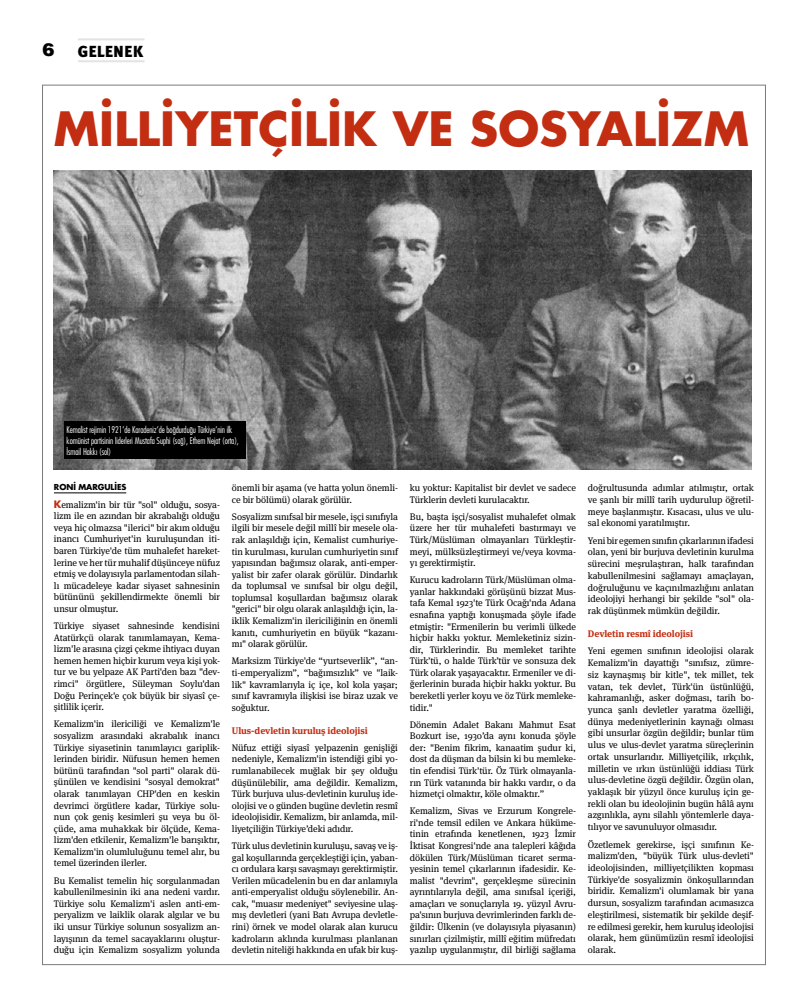
<style>
.page{position:relative;width:808px;height:993px;background:#fff}
.page>*{position:absolute;margin:0;border:0;box-sizing:border-box;transform-origin:0 0}
.t1{font:46px "Futura Bold Tr";letter-spacing:.005em;color:#c32d12}
.t2{font:18px "Helvetica Black Tr";color:#000}
.t3{font:16px "Meta Black Tr";color:#000}
.t4{font:9.5px/11.6px "Meta Serif Pro";letter-spacing:-.01em;color:#000;text-align:justify}
.t5{font:700 9.5px "Meta Serif Pro";letter-spacing:-.01em;color:#c32d12}
.t6{font:9px/10.8px "Futura Cond Light Tr";letter-spacing:-.01em;color:#fff}
.t7{font:8px "Futura Bold Tr";letter-spacing:-.01em;color:#000}
.s1{font-family:"Futura Bold Tr";font-size:10px;color:#c32d12}
</style>
<div class="page">
<hr style="left:78px;top:38px;width:67px;height:2px;background:#e3e3e3">
<hr style="left:78px;top:60px;width:67px;height:2px;background:#e3e3e3">
<hr style="left:54px;top:492px;width:72px;height:1px;background:#000">
<img style="left:54px;top:170px;width:697px;height:299px">
<div style="left:64px;top:421px;width:181px;height:38px;background:#000"></div>
<h2 class="t2" style="left:43px;top:37px;width:14px">6</h2>
<h3 class="t3" style="left:78px;top:42px;width:67px">GELENEK</h3>
<h1 class="t1" style="left:54px;top:97px;width:697px">MİLLİYETÇİLİK VE SOSYALİZM</h1>
<p class="t6" style="left:67px;top:424px;width:174px">Kemalist rejimin 1921’de Karadeniz’de boğdurduğu Türkiye’nin ilk komünist partisinin liderleri Mustafa Suphi (sağ), Ethem Nejat (orta),<br>İsmail Hakkı (sol)</p>
<p class="t7" style="left:54px;top:481px;width:74px">RONİ MARGULİES</p>
<p class="t4" style="left:54px;top:498px;width:167px"><span class="s1">K</span>emalizm'in bir tür "sol" olduğu, sosya&shy;lizm ile en azından bir akrabalığı olduğu veya hiç olmazsa "ilerici" bir akım olduğu inancı Cumhuriyet'in kuruluşundan iti&shy;baren Türkiye'de tüm muhalefet hareket&shy;lerine ve her tür muhalif düşünceye nüfuz etmiş ve dolayısıyla parlamentodan silah&shy;lı mücadeleye kadar siyaset sahnesinin bütününü şekillendirmekte önemli bir unsur olmuştur.</p>
<p class="t4" style="left:54px;top:619px;width:167px">Türkiye siyaset sahnesinde kendisini Atatürkçü olarak tanımlamayan, Kema&shy;lizm'le arasına çizgi çekme ihtiyacı duyan hemen hemen hiçbir kurum veya kişi yok&shy;tur ve bu yelpaze AK Parti'den bazı "dev&shy;rimci" örgütlere, Süleyman Soylu'dan Doğu Perinçek'e çok büyük bir siyasî çe&shy;şitlilik içerir.</p>
<p class="t4" style="left:54px;top:717px;width:167px">Kemalizm'in ilericiliği ve Kemalizm'le sosyalizm arasındaki akrabalık inancı Türkiye siyasetinin tanımlayıcı gariplik&shy;lerinden biridir. Nüfusun hemen hemen bütünü tarafından "sol parti" olarak dü&shy;şünülen ve kendisini "sosyal demokrat" olarak tanımlayan CHP'den en keskin devrimci örgütlere kadar, Türkiye solu&shy;nun çok geniş kesimleri şu veya bu öl&shy;çüde, ama muhakkak bir ölçüde, Kema&shy;lizm'den etkilenir, Kemalizm'le barışıktır, Kemalizm'in olumluluğunu temel alır, bu temel üzerinden ilerler.</p>
<p class="t4" style="left:54px;top:873px;width:167px">Bu Kemalist temelin hiç sorgulanmadan kabullenilmesinin iki ana nedeni vardır.<br>Türkiye solu Kemalizm'i aslen anti-em&shy;peryalizm ve laiklik olarak algılar ve bu iki unsur Türkiye solunun sosyalizm an&shy;layışının da temel sacayaklarını oluştur&shy;duğu için Kemalizm sosyalizm yolunda</p>
<p class="t4" style="left:232px;top:481px;width:167px">önemli bir aşama (ve hatta yolun önemli&shy;ce bir bölümü) olarak görülür.</p>
<p class="t4" style="left:232px;top:510px;width:168px">Sosyalizm sınıfsal bir mesele, işçi sınıfıyla ilgili bir mesele değil millî bir mesele ola&shy;rak anlaşıldığı için, Kemalist cumhuriye&shy;tin kurulması, kurulan cumhuriyetin sınıf yapısından bağımsız olarak, anti-emper&shy;yalist bir zafer olarak görülür. Dindarlık da toplumsal ve sınıfsal bir olgu değil, toplumsal koşullardan bağımsız olarak "gerici" bir olgu olarak anlaşıldığı için, la&shy;iklik Kemalizm'in ilericiliğinin en önemli kanıtı, cumhuriyetin en büyük “kazanı&shy;mı" olarak görülür.</p>
<p class="t4" style="left:232px;top:654px;width:167px">Marksizm Türkiye'de “yurtseverlik”, “an&shy;ti-emperyalizm”, “bağımsızlık” ve "laik&shy;lik" kavramlarıyla iç içe, kol kola yaşar; sınıf kavramıyla ilişkisi ise biraz uzak ve soğuktur.</p>
<p class="t5" style="left:232px;top:722px;width:137px">Ulus-devletin kuruluş ideolojisi</p>
<p class="t4" style="left:232px;top:741px;width:167px">Nüfuz ettiği siyasî yelpazenin genişliği nedeniyle, Kemalizm'in istendiği gibi yo&shy;rumlanabilecek muğlak bir şey olduğu düşünülebilir, ama değildir. Kemalizm, Türk burjuva ulus-devletinin kuruluş ide&shy;olojisi ve o günden bugüne devletin resmî ideolojisidir. Kemalizm, bir anlamda, mil&shy;liyetçiliğin Türkiye’deki adıdır.</p>
<p class="t4" style="left:232px;top:839px;width:167px">Türk ulus devletinin kuruluşu, savaş ve iş&shy;gal koşullarında gerçekleştiği için, yaban&shy;cı ordulara karşı savaşmayı gerektirmiştir.<br>Verilen mücadelenin bu en dar anlamıyla anti-emperyalist olduğu söylenebilir. An&shy;cak, "muasır medeniyet" seviyesine ulaş&shy;mış devletleri (yani Batı Avrupa devletle&shy;rini) örnek ve model olarak alan kurucu kadroların aklında kurulması planlanan devletin niteliği hakkında en ufak bir kuş-</p>
<p class="t4" style="left:410px;top:481px;width:167px">ku yoktur: Kapitalist bir devlet ve sadece<br>Türklerin devleti kurulacaktır.</p>
<p class="t4" style="left:410px;top:510px;width:167px">Bu, başta işçi/sosyalist muhalefet olmak üzere her tür muhalefeti bastırmayı ve Türk/Müslüman olmayanları Türkleştir&shy;meyi, mülksüzleştirmeyi ve/veya kovma&shy;yı gerektirmiştir.</p>
<p class="t4" style="left:410px;top:573px;width:167px">Kurucu kadroların Türk/Müslüman olma&shy;yanlar hakkındaki görüşünü bizzat Mus&shy;tafa Kemal 1923'te Türk Ocağı'nda Adana esnafına yaptığı konuşmada şöyle ifade etmiştir: "Ermenilerin bu verimli ülkede hiçbir hakkı yoktur. Memleketiniz sizin&shy;dir, Türklerindir. Bu memleket tarihte Türk’tü, o halde Türk’tür ve sonsuza dek Türk olarak yaşayacaktır. Ermeniler ve di&shy;ğerlerinin burada hiçbir hakkı yoktur. Bu bereketli yerler koyu ve öz Türk memleke&shy;tidir."</p>
<p class="t4" style="left:410px;top:718px;width:167px">Dönemin Adalet Bakanı Mahmut Esat Bozkurt ise, 1930’da aynı konuda şöyle der: "Benim fikrim, kanaatim şudur ki, dost da düşman da bilsin ki bu memleke&shy;tin efendisi Türk'tür. Öz Türk olmayanla&shy;rın Türk vatanında bir hakkı vardır, o da hizmetçi olmaktır, köle olmaktır.”</p>
<p class="t4" style="left:410px;top:804px;width:167px">Kemalizm, Sivas ve Erzurum Kongrele&shy;ri'nde temsil edilen ve Ankara hüküme&shy;tinin etrafında kenetlenen, 1923 İzmir İktisat Kongresi'nde ana talepleri kâğıda dökülen Türk/Müslüman ticaret serma&shy;yesinin temel çıkarlarının ifadesidir. Ke&shy;malist "devrim", gerçekleşme sürecinin ayrıntılarıyla değil, ama sınıfsal içeriği, amaçları ve sonuçlarıyla 19. yüzyıl Avru&shy;pa'sının burjuva devrimlerinden farklı de&shy;ğildir: Ülkenin (ve dolayısıyla piyasanın) sınırları çizilmiştir, millî eğitim müfredatı yazılıp uygulanmıştır, dil birliği sağlama</p>
<p class="t4" style="left:588px;top:481px;width:167px">doğrultusunda adımlar atılmıştır, ortak ve şanlı bir millî tarih uydurulup öğretil&shy;meye başlanmıştır. Kısacası, ulus ve ulu&shy;sal ekonomi yaratılmıştır.</p>
<p class="t4" style="left:588px;top:534px;width:167px">Yeni bir egemen sınıfın çıkarlarının ifadesi olan, yeni bir burjuva devletinin kurulma sürecini meşrulaştıran, halk tarafından kabullenilmesini sağlamayı amaçlayan, doğruluğunu ve kaçınılmazlığını anlatan ideolojiyi herhangi bir şekilde "sol" ola&shy;rak düşünmek mümkün değildir.</p>
<p class="t5" style="left:588px;top:626px;width:107px">Devletin resmî ideolojisi</p>
<p class="t4" style="left:588px;top:644px;width:167px">Yeni egemen sınıfının ideolojisi olarak Kemalizm'in dayattığı "sınıfsız, zümre&shy;siz kaynaşmış bir kitle", tek millet, tek vatan, tek devlet, Türk'ün üstünlüğü, kahramanlığı, asker doğması, tarih bo&shy;yunca şanlı devletler yaratma özelliği, dünya medeniyetlerinin kaynağı olması gibi unsurlar özgün değildir; bunlar tüm ulus ve ulus-devlet yaratma süreçlerinin ortak unsurlarıdır. Milliyetçilik, ırkçılık, milletin ve ırkın üstünlüğü iddiası Türk ulus-devletine özgü değildir. Özgün olan, yaklaşık bir yüzyıl önce kuruluş için ge&shy;rekli olan bu ideolojinin bugün hâlâ aynı azgınlıkla, aynı silahlı yöntemlerle daya&shy;tılıyor ve savunuluyor olmasıdır.</p>
<p class="t4" style="left:588px;top:837px;width:167px">Özetlemek gerekirse, işçi sınıfının Ke&shy;malizm'den, "büyük Türk ulus-devleti" ideolojisinden, milliyetçilikten kopması Türkiye'de sosyalizmin önkoşullarından biridir. Kemalizm'i olumlamak bir yana dursun, sosyalizm tarafından acımasızca eleştirilmesi, sistematik bir şekilde deşif&shy;re edilmesi gerekir, hem kuruluş ideolojisi olarak, hem günümüzün resmî ideolojisi olarak.</p>
</div>
